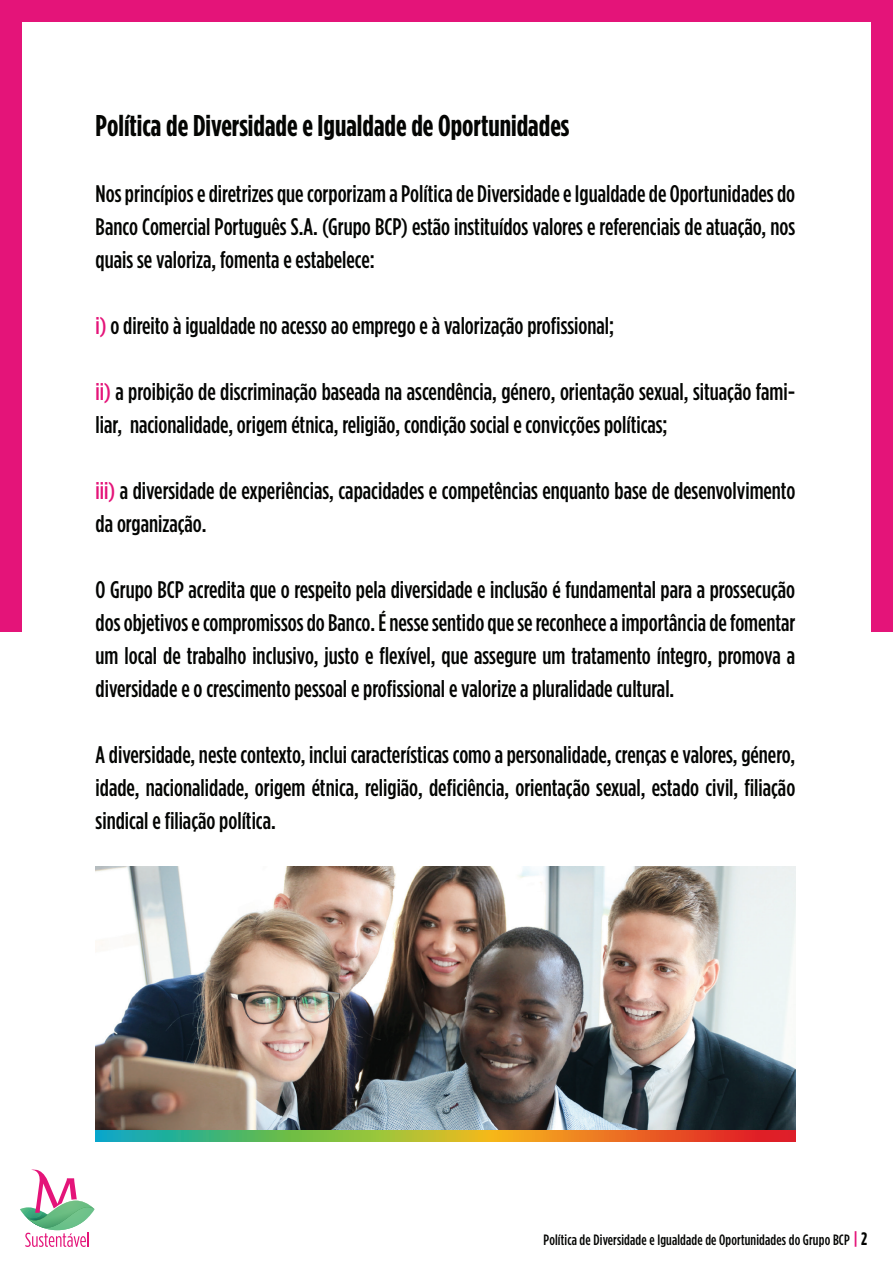
<style>
.page{position:relative;width:893px;height:1263px;background:#fff}
.page>*{position:absolute;margin:0;border:0;box-sizing:border-box;transform-origin:0 0}
.t1{font:700 30px "Gotham Condensed";color:#040503}
.t2{font:500 24px/33px "Gotham Condensed";color:#040503;text-align:justify}
.t3{font:500 15px "Gotham Condensed";letter-spacing:.01em;color:#040503}
.s1{color:#e41479}
.s2{font-weight:700;font-size:18px;color:#e41479}
.s3{font-weight:700;font-size:18px}
</style>
<div class="page">
<div style="left:0;top:0;width:893px;height:21px;background:#e41479"></div>
<div style="left:872px;top:0;width:21px;height:631px;background:#e41479"></div>
<div style="left:0;top:0;width:21px;height:631px;background:#e41479"></div>
<svg style="left:96px;top:1129px;width:699px;height:12px;background:#a19149"></svg>
<svg style="left:20px;top:1169px;width:75px;height:78px"></svg>
<img style="left:96px;top:866px;width:699px;height:263px">
<p class="t1" style="left:96px;top:108px;width:475px">Política de Diversidade e Igualdade de Oportunidades</p>
<p class="t2" style="left:96px;top:177px;width:701px">Nos princípios e diretrizes que corporizam a Política de Diversidade e Igualdade de Oportunidades do Banco Comercial Português S.A. (Grupo BCP) estão instituídos valores e referenciais de atuação, nos quais se valoriza, fomenta e estabelece:</p>
<p class="t2" style="left:96px;top:309px;width:520px"><span class="s1">i)</span> o direito à igualdade no acesso ao emprego e à valorização profissional;</p>
<p class="t2" style="left:96px;top:375px;width:701px"><span class="s1">ii)</span> a proibição de discriminação baseada na ascendência, género, orientação sexual, situação fami&shy;liar, nacionalidade, origem étnica, religião, condição social e convicções políticas;</p>
<p class="t2" style="left:96px;top:474px;width:701px"><span class="s1">iii)</span> a diversidade de experiências, capacidades e competências enquanto base de desenvolvimento da organização.</p>
<p class="t2" style="left:96px;top:573px;width:701px">O Grupo BCP acredita que o respeito pela diversidade e inclusão é fundamental para a prossecução dos objetivos e compromissos do Banco. É nesse sentido que se reconhece a importância de fomentar um local de trabalho inclusivo, justo e flexível, que assegure um tratamento íntegro, promova a diversidade e o crescimento pessoal e profissional e valorize a pluralidade cultural.</p>
<p class="t2" style="left:96px;top:738px;width:701px">A diversidade, neste contexto, inclui características como a personalidade, crenças e valores, género, idade, nacionalidade, origem étnica, religião, deficiência, orientação sexual, estado civil, filiação sindical e filiação política.</p>
<p class="t3" style="left:544px;top:1231px;width:325px">Política de Diversidade e Igualdade de Oportunidades do Grupo BCP <span class="s2">|</span> <span class="s3">2</span></p>
</div>
